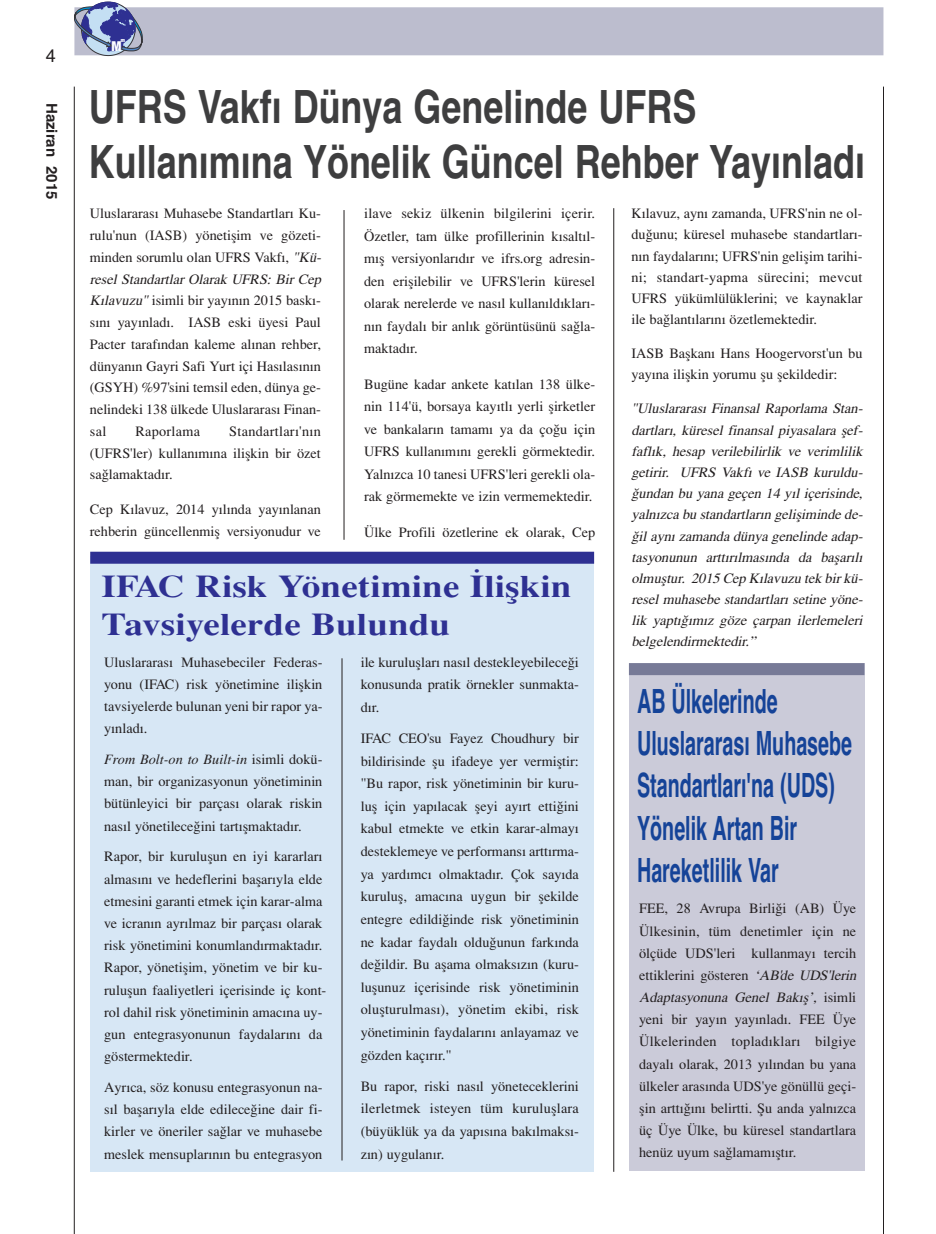
<style>
.page{position:relative;width:936px;height:1234px;background:#fff}
.page>*{position:absolute;margin:0;border:0;box-sizing:border-box;transform-origin:0 0}
.t1{font:700 45.75px/54.9px "Helvetica";color:#3e3e3f;scale:.79 1}
.t2{font:700 33.3px/42.3px "Helvetica";color:#154398;scale:.59 1}
.t3{font:31.5px/37.8px "Times Bold Tr";color:#2e3092;scale:1.19 1}
.t4{font:18px "Helvetica";color:#231f20}
.t5{font:700 15px "Helvetica";color:#231f20}
.t6{font:14.25px/22.2px "Times Normal Tr";color:#231f20;text-align:justify}
.t7{font:italic 14.25px/21.1px "Times Normal Tr";color:#231f20}
.t8{font:italic 14.25px "Times";color:#231f20}
.t9{font:900 condensed 13.65px "Helvetica Neue";color:#fff}
.t10{font:900 condensed 5.4px "Helvetica Neue";color:#fff}
.s1{font-style:italic}
.s2{font-family:"Times Normal Tr";font-style:normal}
</style>
<div class="page">
<div style="left:74px;top:7px;width:809px;height:48px;background:#bcbdce"></div>
<svg style="left:74px;top:2px;width:68px;height:54px"></svg>
<hr style="left:74px;top:87px;width:1px;height:1146px;background:#231f20">
<hr style="left:613px;top:208px;width:1px;height:963px;background:#231f20">
<hr style="left:883px;top:87px;width:1px;height:1146px;background:#231f20">
<hr style="left:344px;top:210px;width:1px;height:329px;background:#231f20">
<div style="left:90px;top:556px;width:504px;height:615px;background:#d7e7f5"></div>
<hr style="left:341px;top:658px;width:1px;height:502px;background:#231f20">
<div style="left:90px;top:551px;width:504px;height:12px;background:#2e3092"></div>
<div style="left:629px;top:663px;width:235px;height:507px;background:#cbcbd9"></div>
<div style="left:629px;top:663px;width:235px;height:12px;background:#777a97"></div>
<p class="t4" style="left:46px;top:45px;width:12px">4</p>
<p class="t5" style="left:60px;top:103px;width:98px;rotate:90deg">Haziran 2015</p>
<p class="t10" style="left:121px;top:35px;width:6px">m</p>
<p class="t9" style="left:111px;top:35px;width:12px">M</p>
<h1 class="t1" style="left:89px;top:79px;width:984px">UFRS Vakfı Dünya Genelinde UFRS<br>Kullanımına Yönelik Güncel Rehber Yayınladı</h1>
<p class="t6" style="left:90px;top:204px;width:235px;line-height:21.8px;text-align:left">Ulus la ra ra s› Mu ha se be Stan dart la r› Ku - ru lu'nun (IASB) yö ne ti flim ve gö ze ti&shy;min den so rum lu olan UFRS Vak f›, <span class="s1">"Kü - re sel Stan dartlar Ola rak UFRS: Bir Cep K›la vu zu"</span> isim li bir ya y› n›n 2015 bas k› - s› n› ya y›n la d›. IASB es ki üye si Pa ul Pac ter ta ra f›n dan ka le me al› nan reh ber, dün ya n›n Gay ri Sa fi Yurt içi Ha s› la s› n›n (GSYH) %97'si ni tem sil eden, dün ya ge - ne lin de ki 138 ül ke de Ulus la ra ra s› Fi nan - sal</p>
<p class="t6" style="left:90px;top:421px;width:232px;line-height:21.8px;text-indent:139px">Stan dart la r›'n›n (UFRS'ler) kul la n› m› na ilifl kin bir özet sa€ la mak ta d›r.</p>
<p class="t6" style="left:90px;top:499px;width:232px;line-height:21.8px">Cep K› la vu z, 2014 y› l›n da ya y›n la nan reh be rin gün cel len mifl ver si yo nu dur ve</p>
<p class="t6" style="left:135px;top:421px;width:66px">Ra por la ma</p>
<p class="t6" style="left:364px;top:204px;width:232px">ila ve se kiz ül ke nin bil gi le ri ni içe rir.<br>Özet ler, tam ül ke pro fil le ri nin k› sal t›l - m›fl ver si yon la r› d›r ve ifrs.org ad re sin&shy;den eri fli le bi lir ve UFRS'le rin kü re sel ola rak ne re ler de ve na s›l kul la n›l d›k la r› - n›n fay da l› bir an l›k gö rün tü sü nü sa€ la - mak ta d›r.</p>
<p class="t6" style="left:364px;top:374px;width:232px">Bu gü ne ka dar an ke te ka t› lan 138 ül ke&shy;nin 114'ü, bor sa ya ka y›t l› yer li flir ket ler ve ban ka la r›n ta ma m› ya da ço €u için UFRS kul la n› m› n› ge rek li gör mek te dir.<br>Yal n›z ca 10 ta ne si UFRS'le ri ge rek li ola&shy;rak gör me mek te ve izin ver me mek te dir.</p>
<p class="t6" style="left:364px;top:522px;width:232px">Ül ke Pro fi li özet le ri ne ek ola rak, Cep</p>
<h3 class="t3" style="left:102px;top:570px;width:396px">IFAC Risk Yönetimine ‹liflkin<br>Tavsiyelerde Bulundu</h3>
<p class="t6" style="left:104px;top:652px;width:220px">Ulus la ra ra s› Mu ha se be ci ler Fe de ras - yo nu (IFAC) risk yö ne ti mi ne ilifl kin tav si ye ler de bu lu nan ye ni bir ra por ya - y›n la d›.</p>
<p class="t8" style="left:104px;top:750px;width:220px">From-Bolt-on-to-Bu-ilt-in <span class="s2">isim li do kü-</span></p>
<p class="t6" style="left:104px;top:771px;width:220px">man, bir or ga ni zas yo nun yö ne ti mi nin bü tün le yi ci bir par ça s› ola rak ris kin na s›l yö ne ti le ce €i ni tar t›fl mak ta d›r.</p>
<p class="t6" style="left:104px;top:846px;width:224px;text-align:left">Ra por, bir ku ru lu flun en iyi ka rar la r› al ma s› n› ve he def le ri ni ba fla r›y la el de et me si ni ga ran ti et mek için ka rar-al ma ve ic ra n›n ay r›l maz bir par ça s› ola rak risk yö ne ti mi ni ko num lan d›r mak ta d›r.<br>Ra por, yö ne ti flim, yö ne tim ve bir ku - ru lu flun fa ali yet le ri içe ri sin de iç kon t&shy;rol da hil risk yö ne ti mi nin ama c› na uy - gun en teg ras yo nu nun fay da la r› n› da gös ter mek te dir.</p>
<p class="t6" style="left:104px;top:1077px;width:220px">Ay r› ca, söz ko nu su en teg ras yo nun na - s›l ba fla r›y la el de edi le ce €i ne da ir fi - kir ler ve öne ri ler sa€ lar ve mu ha se be mes lek men sup la r› n›n bu en teg ras yon</p>
<p class="t6" style="left:360px;top:652px;width:220px;line-height:22.6px">ile ku ru lufl la r› na s›l des tek le ye bi le ce €i ko nu sun da pra tik ör nek ler sun mak ta - d›r.</p>
<p class="t6" style="left:360px;top:728px;width:220px;line-height:22.6px">IFAC CE O'su Fa yez Cho ud hury bir bil di ri sin de flu ifa de ye yer ver mifl tir: "Bu ra por, risk yö ne ti mi nin bir ku ru&shy;lufl için ya p› la cak fle yi ay›rt et ti €i ni ka bul et mek te ve et kin ka rar-al ma y› des tek le me ye ve per for man s› art t›r ma - ya yar d›m c› ol mak ta d›r. Çok sa y› da ku ru luş, ama c› na uy gun bir fle kil de en teg re edil di €in de risk yö ne ti mi nin ne ka dar fay da l› ol du €u nun far k›n da de €il dir. Bu afla ma ol mak s› z›n (ku ru - lu flu nuz içe ri sin de risk yö ne ti mi nin olufl tu rul ma s›), yö ne tim eki bi, risk yönetiminin fay da la r›nı an la ya maz ve gözden ka ç› r›r."</p>
<p class="t6" style="left:360px;top:1075px;width:220px;line-height:22.6px">Bu ra por, ris ki na s›l yö ne te cek le ri ni iler let mek is te yen tüm ku ru lufl la ra (bü yük lük ya da ya p› s› na ba k›l mak s› - z›n) uy gu la n›r.</p>
<p class="t6" style="left:631px;top:204px;width:232px;line-height:21.1px">K› la vuz, ay n› za man da, UFRS'nin ne ol - du €u nu; kü re sel mu ha se be stan dart la r› - n›n fay da la r› n›; UFRS'nin ge li flim ta ri hi&shy;ni; stan dart-yap ma sü re ci ni; mev cut UFRS yü küm lü lük le ri ni; ve kay nak lar ile ba€ lan t› la r› n› özet le mek te dir.</p>
<p class="t6" style="left:631px;top:344px;width:232px;line-height:21.1px">IASB Bafl ka n› Hans Hoo ger vorst'un bu yayına ilişkin yorumu şu şekildedir:</p>
<p class="t7" style="left:631px;top:399px;width:235px">"Ulus la ra ra s› Finan sal Ra porla ma Stan - dartla r›, kü re sel finan sal piya sa la ra flef&shy;faf l›k, he sap ve rile bilirlik ve ve rim lilik ge tirir. UFRS Vak f› ve IASB ku ruldu - €un dan bu ya na ge çen 14 y›l içe risin de, yaln›z ca bu stan dartla r›n ge liflimin de de - €il ay n› za man da dün ya ge ne lin de adap - tas yo nu nun artt›r›lma s›n da da ba fla r›l› olmuştur. 2015 Cep K›la vu zu tek birkü - re sel mu ha se be stan dartla r› se tine yö ne&shy;lik yap t›€›m›z gö ze çarpan ilerle me le ri belge len dirmek te dir.”</p>
<h2 class="t2" style="left:637px;top:680px;width:366px">AB Ülkelerinde<br>Uluslararası Muhasebe<br>Standartları'na (UDS)<br>Yönelik Artan Bir<br>Hareketlilik Var</h2>
<p class="t6" style="left:639px;top:898px;width:221px;text-align:left">FEE, 28 Avrupa Birliği (AB) Üye Ülkesinin, tüm denetimler için ne ölçüde UDS'leri kullanmayı tercih ettiklerini gösteren <span class="s1">‘AB'de UDS'lerin Adaptasyonuna Genel Bakış’,</span> i s i m l i yeni bir yayın yayınladı. FEE Üye Ülkelerinden topladıkları bilgiye dayalı olarak, 2013 yılından bu yana ülkeler arasında UDS'ye gönüllü geçi&shy;şin arttığını belirtti. Şu anda yalnızca üç Üye Ülke, bu küresel standartlara henüz uyum sağlamamıştır.</p>
</div>
